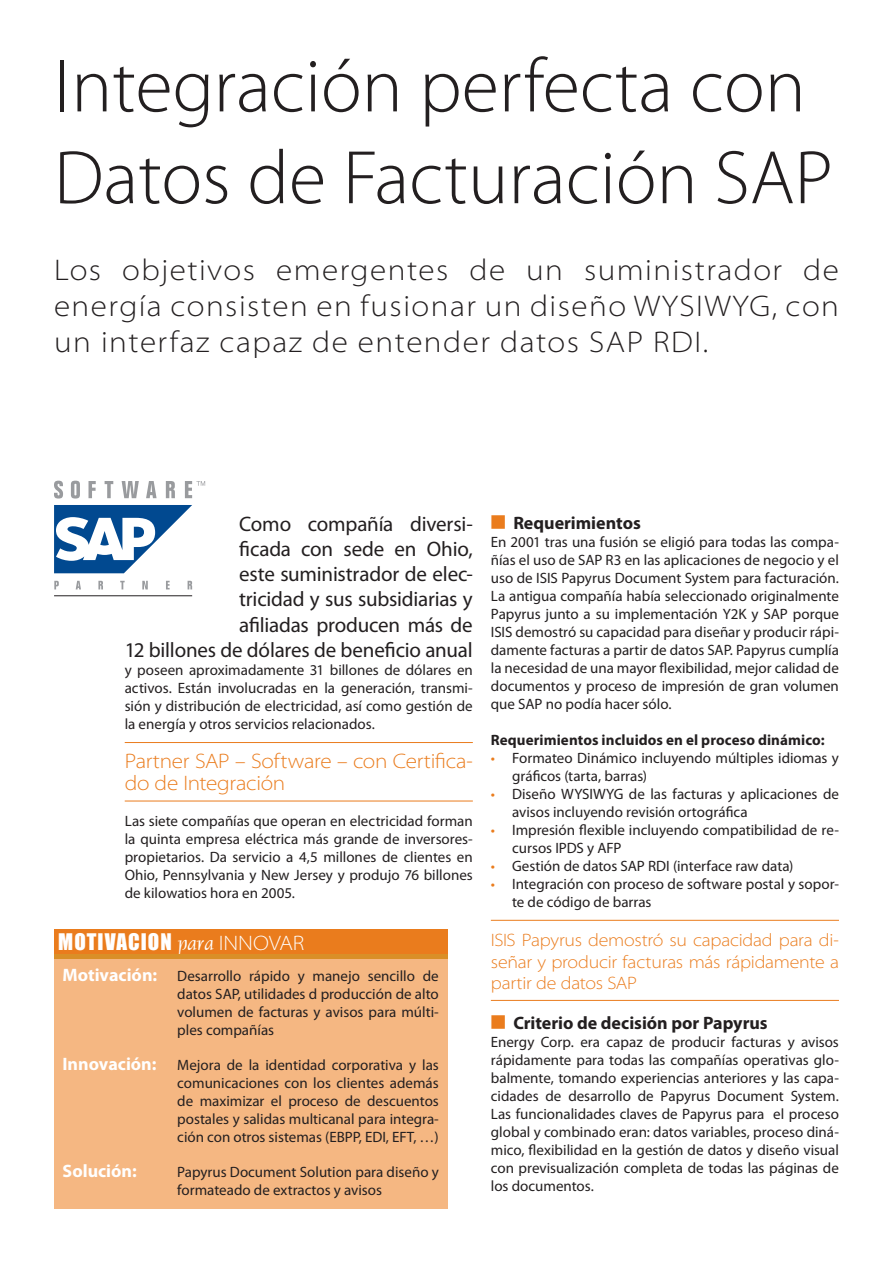
<style>
.page{position:relative;width:893px;height:1263px;background:#fff}
.page>*{position:absolute;margin:0;border:0;box-sizing:border-box;transform-origin:0 0}
.t1{font:300 76.5px/91.8px "Myriad Pro";color:#231f20}
.t2{font:300 semi-expanded 30px/36px "Myriad Pro";letter-spacing:.05em;color:#231f20;text-align:justify}
.t3{font:21px/25.2px "Myriad Pro";letter-spacing:-.01em;color:#231f20;text-align:right}
.t4{font:300 semi-expanded 21px/21.6px "Myriad Pro";letter-spacing:-.015em;color:#ea7c1d}
.t5{font:21px "Impact";letter-spacing:.05em;color:#fff}
.t6{font:300 semi-expanded 18px/21.6px "Myriad Pro";letter-spacing:-.015em;color:#ea7c1d;text-align:justify}
.t7{font:700 18px "Myriad Pro";color:#231f20}
.t8{font:700 18px "Myriad Pro";color:#fff}
.t9{font:15px/18px "Myriad Pro";color:#231f20;text-align:justify}
.t10{font:700 15px "Myriad Pro";letter-spacing:.005em;color:#231f20}
.s1{font-family:"Dauphin Plain"}
.s2{font-family:"Myriad Pro";font-weight:300;font-stretch:semi-expanded}
.s3{font-weight:700;font-size:18px;color:#fff}
.s4{color:#ea7c1d}
</style>
<div class="page">
<hr style="left:125px;top:742px;width:348px;height:1px;background:#ea7c1d">
<hr style="left:125px;top:801px;width:348px;height:1px;background:#ea7c1d">
<hr style="left:491px;top:920px;width:348px;height:1px;background:#ea7c1d">
<hr style="left:491px;top:1000px;width:348px;height:1px;background:#ea7c1d">
<div style="left:54px;top:929px;width:393px;height:26px;background:#ea7c1d"></div>
<div style="left:54px;top:959px;width:393px;height:250px;background:#f5b782"></div>
<hr style="left:54px;top:955px;width:393px;height:4px;background:#da8f27">
<svg style="left:54px;top:481px;width:9px;height:17px"></svg>
<svg style="left:71px;top:481px;width:9px;height:17px"></svg>
<svg style="left:89px;top:481px;width:7px;height:17px"></svg>
<svg style="left:105px;top:481px;width:8px;height:17px"></svg>
<svg style="left:122px;top:481px;width:17px;height:17px"></svg>
<svg style="left:146px;top:481px;width:11px;height:17px"></svg>
<svg style="left:166px;top:481px;width:9px;height:17px"></svg>
<svg style="left:54px;top:581px;width:138px;height:8px"></svg>
<hr style="left:54px;top:595px;width:138px;height:1px;background:#231f20">
<svg style="left:54px;top:505px;width:138px;height:68px"></svg>
<svg style="left:185px;top:481px;width:20px;height:17px"></svg>
<h1 class="t1" style="left:54px;top:41px;width:780px">Integración perfecta con<br>Datos de Facturación SAP</h1>
<h2 class="t2" style="left:54px;top:252px;width:786px">Los objetivos emergentes de un suministrador de energía consisten en fusionar un diseño WYSIWYG, con un interfaz capaz de entender datos SAP RDI.</h2>
<h3 class="t3" style="left:125px;top:511px;width:350px">Como compañía diversi-<br>ficada con sede en Ohio,<br>este suministrador de elec-<br>tricidad y sus subsidiarias y<br>afiliadas producen más de<br>12 billones de dólares de beneficio anual</h3>
<p class="t9" style="left:125px;top:661px;width:350px">y poseen aproximadamente 31 billones de dólares en activos. Están involucradas en la generación, transmi&shy;sión y distribución de electricidad, así como gestión de la energía y otros servicios relacionados.</p>
<h3 class="t4" style="left:125px;top:751px;width:350px">Partner SAP – Software – con Certifica&shy;do de Integración</h3>
<p class="t9" style="left:125px;top:812px;width:350px">Las siete compañías que operan en electricidad forman la quinta empresa eléctrica más grande de inversores&shy;propietarios. Da servicio a 4,5 millones de clientes en Ohio, Pennsylvania y New Jersey y produjo 76 billones de kilowatios hora en 2005.</p>
<h3 class="t5" style="left:58px;top:926px;width:248px">MOTIVACION <span class="s1">para</span> <span class="s2">INNOVAR</span></h3>
<p class="t9" style="left:177px;top:967px;width:263px;text-indent:-115px"><span class="s3">Motivación:</span> Desarrollo rápido y manejo sencillo de datos SAP, utilidades d producción de alto volumen de facturas y avisos para múlti&shy;ples compañías</p>
<p class="t9" style="left:177px;top:1056px;width:263px;text-indent:-115px"><span class="s3">Innovación:</span> Mejora de la identidad corporativa y las comunicaciones con los clientes además de maximizar el proceso de descuentos postales y salidas multicanal para integra&shy;ción con otros sistemas (EBPP, EDI, EFT, …)</p>
<p class="t8" style="left:63px;top:1161px;width:76px">Solución:</p>
<p class="t9" style="left:177px;top:1163px;width:263px">Papyrus Document Solution para diseño y formateado de extractos y avisos</p>
<p class="t7" style="left:513px;top:512px;width:129px">Requerimientos</p>
<p class="t9" style="left:491px;top:533px;width:350px">En 2001 tras una fusión se eligió para todas las compa&shy;ñías el uso de SAP R3 en las aplicaciones de negocio y el uso de ISIS Papyrus Document System para facturación.<br>La antigua compañía había seleccionado originalmente Papyrus junto a su implementación Y2K y SAP porque ISIS demostró su capacidad para diseñar y producir rápi&shy;damente facturas a partir de datos SAP. Papyrus cumplía la necesidad de una mayor flexibilidad, mejor calidad de documentos y proceso de impresión de gran volumen que SAP no podía hacer sólo.</p>
<p class="t10" style="left:491px;top:731px;width:335px">Requerimientos incluidos en el proceso dinámico:</p>
<p class="t9" style="left:512px;top:749px;width:328px;text-indent:-21px"><span class="s4">•</span> Formateo Dinámico incluyendo múltiples idiomas y gráficos (tarta, barras)</p>
<p class="t9" style="left:512px;top:785px;width:328px;text-indent:-21px"><span class="s4">•</span> Diseño WYSIWYG de las facturas y aplicaciones de avisos incluyendo revisión ortográfica</p>
<p class="t9" style="left:512px;top:821px;width:328px;text-indent:-21px"><span class="s4">•</span> Impresión flexible incluyendo compatibilidad de re&shy;cursos IPDS y AFP</p>
<p class="t9" style="left:491px;top:857px;width:304px"><span class="s4">•</span> Gestión de datos SAP RDI (interface raw data)</p>
<p class="t9" style="left:512px;top:875px;width:328px;text-indent:-21px"><span class="s4">•</span> Integración con proceso de software postal y sopor&shy;te de código de barras</p>
<p class="t6" style="left:491px;top:930px;width:350px">ISIS Papyrus demostró su capacidad para di&shy;señar y producir facturas más rápidamente a partir de datos SAP</p>
<p class="t7" style="left:513px;top:1013px;width:256px">Criterio de decisión por Papyrus</p>
<p class="t9" style="left:491px;top:1033px;width:350px">Energy Corp. era capaz de producir facturas y avisos rápidamente para todas las compañías operativas glo&shy;balmente, tomando experiencias anteriores y las capa&shy;cidades de desarrollo de Papyrus Document System.<br>Las funcionalidades claves de Papyrus para el proceso global y combinado eran: datos variables, proceso diná&shy;mico, flexibilidad en la gestión de datos y diseño visual con previsualización completa de todas las páginas de los documentos.</p>
</div>
